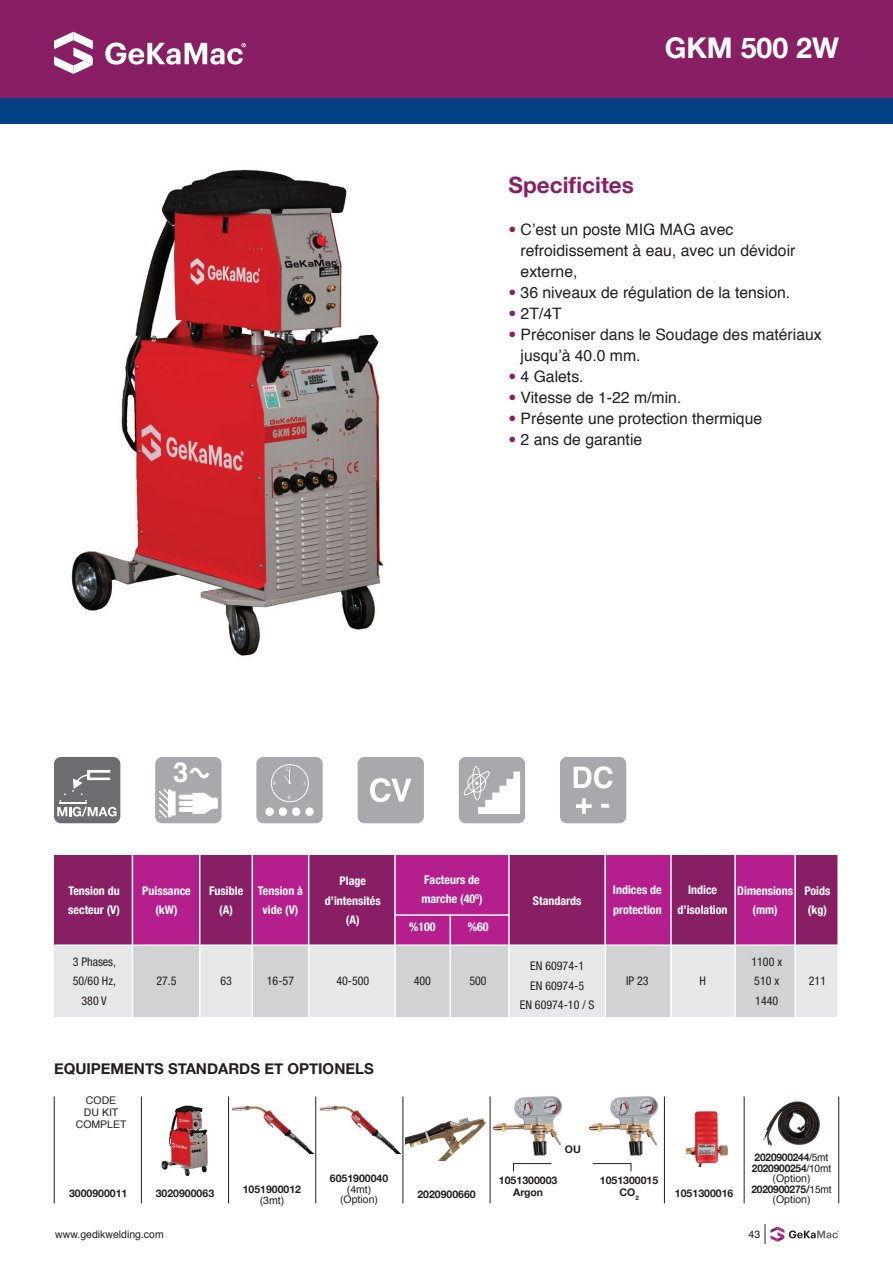
<style>
.page{position:relative;width:893px;height:1263px;background:#fff}
.page>*{position:absolute;margin:0;border:0;box-sizing:border-box;transform-origin:0 0}
.t1{font:700 28.5px "Helvetica Neue";color:#fff}
.t2{font:700 22.5px "Helvetica Neue";color:#881f65}
.t3{font:15.75px/21px "Helvetica";color:#231f20}
.t4{font:700 15px "Helvetica Neue";color:#231f20}
.t5{font:700 condensed 12px/19.5px "Helvetica Neue LT Std";color:#fff;text-align:center}
.t6{font:condensed 12px/19.5px "Helvetica Neue LT Std";color:#231f20}
.t7{font:700 10.5px "Helvetica Neue";color:#231f20}
.t8{font:10.5px/12px "Helvetica";color:#231f20;text-align:center}
.t9{font:700 10.5px "Helvetica Neue";letter-spacing:-.02em;color:#231f20}
.t10{font:6px "Minion Pro";color:#fff}
.s1{font-family:"Helvetica Neue LT Std";font-stretch:condensed;color:#881f65}
.s2{font-family:"Helvetica";font-weight:400}
</style>
<div class="page">
<svg style="left:765px;top:1224px;width:74px;height:20px"></svg>
<div style="left:0;top:0;width:893px;height:98px;background:#881f65"></div>
<div style="left:0;top:98px;width:893px;height:25px;background:#014081"></div>
<svg style="left:54px;top:32px;width:39px;height:42px"></svg>
<svg style="left:105px;top:42px;width:141px;height:23px"></svg>
<div style="left:55px;top:945px;width:783px;height:72px;background:#e6e7e9"></div>
<div style="left:252px;top:945px;width:57px;height:72px;background:#d1d2d4"></div>
<div style="left:132px;top:945px;width:67px;height:72px;background:#d1d2d4"></div>
<div style="left:395px;top:945px;width:114px;height:72px;background:#d1d2d4"></div>
<div style="left:605px;top:945px;width:66px;height:72px;background:#d1d2d4"></div>
<div style="left:735px;top:945px;width:60px;height:72px;background:#d1d2d4"></div>
<div style="left:55px;top:855px;width:783px;height:90px;background:#881f65"></div>
<div style="left:253px;top:855px;width:56px;height:90px;background:#b41e8d"></div>
<div style="left:132px;top:855px;width:67px;height:90px;background:#b41e8d"></div>
<div style="left:395px;top:855px;width:114px;height:90px;background:#b41e8d"></div>
<div style="left:605px;top:855px;width:66px;height:90px;background:#b41e8d"></div>
<div style="left:735px;top:855px;width:60px;height:90px;background:#b41e8d"></div>
<hr style="left:54px;top:944px;width:784px;height:2px;background:#fff">
<hr style="left:132px;top:854px;width:1px;height:164px;background:#fff">
<hr style="left:199px;top:854px;width:1px;height:164px;background:#fff">
<hr style="left:252px;top:854px;width:1px;height:164px;background:#fff">
<hr style="left:308px;top:854px;width:1px;height:164px;background:#fff">
<hr style="left:394px;top:854px;width:2px;height:164px;background:#fff">
<hr style="left:508px;top:854px;width:2px;height:164px;background:#fff">
<hr style="left:449px;top:915px;width:2px;height:103px;background:#fff">
<hr style="left:395px;top:914px;width:114px;height:2px;background:#fff">
<hr style="left:604px;top:854px;width:2px;height:164px;background:#fff">
<hr style="left:670px;top:854px;width:2px;height:164px;background:#fff">
<hr style="left:734px;top:854px;width:2px;height:164px;background:#fff">
<hr style="left:794px;top:854px;width:2px;height:164px;background:#fff">
<hr style="left:837px;top:854px;width:2px;height:164px;background:#fff">
<img style="left:71px;top:169px;width:312px;height:487px">
<div style="left:54px;top:757px;width:66px;height:66px;background:#6c6d70;border-radius:7px"></div>
<svg style="left:57px;top:770px;width:60px;height:46px"></svg>
<div style="left:358px;top:757px;width:66px;height:66px;background:#a8a9ad;border-radius:7px"></div>
<svg style="left:370px;top:778px;width:41px;height:24px"></svg>
<div style="left:459px;top:757px;width:66px;height:66px;background:#a8a9ad;border-radius:7px"></div>
<svg style="left:463px;top:769px;width:57px;height:45px"></svg>
<div style="left:472px;top:766px;width:9px;height:34px;border:1px solid #fff;border-radius:50%"></div>
<div style="left:256px;top:757px;width:67px;height:66px;background:#a8a9ad;border-radius:7px"></div>
<div style="left:265px;top:807px;width:9px;height:9px;background:#fff;border-radius:50%"></div>
<div style="left:279px;top:807px;width:8px;height:9px;background:#fff;border-radius:50%"></div>
<div style="left:292px;top:807px;width:8px;height:9px;background:#fff;border-radius:50%"></div>
<div style="left:305px;top:807px;width:9px;height:9px;background:#fff;border-radius:50%"></div>
<div style="left:271px;top:764px;width:38px;height:38px;border:1px solid #fff;border-radius:50%"></div>
<svg style="left:284px;top:771px;width:7px;height:13px"></svg>
<div style="left:560px;top:757px;width:66px;height:66px;background:#a8a9ad;border-radius:7px"></div>
<svg style="left:574px;top:766px;width:39px;height:22px"></svg>
<svg style="left:576px;top:798px;width:33px;height:16px"></svg>
<div style="left:155px;top:757px;width:67px;height:66px;background:#a8a9ad;border-radius:7px"></div>
<svg style="left:159px;top:789px;width:59px;height:29px"></svg>
<svg style="left:174px;top:762px;width:35px;height:20px"></svg>
<img style="left:161px;top:1105px;width:47px;height:71px">
<hr style="left:54px;top:1096px;width:1px;height:107px;background:#231f20">
<hr style="left:141px;top:1096px;width:1px;height:107px;background:#231f20">
<hr style="left:228px;top:1096px;width:1px;height:107px;background:#231f20">
<hr style="left:315px;top:1096px;width:1px;height:107px;background:#231f20">
<hr style="left:403px;top:1096px;width:1px;height:107px;background:#231f20">
<hr style="left:490px;top:1096px;width:1px;height:107px;background:#231f20">
<hr style="left:664px;top:1096px;width:1px;height:107px;background:#231f20">
<hr style="left:744px;top:1096px;width:1px;height:107px;background:#231f20">
<hr style="left:838px;top:1096px;width:1px;height:107px;background:#231f20">
<img style="left:685px;top:1111px;width:43px;height:55px">
<img style="left:406px;top:1117px;width:80px;height:44px">
<img style="left:493px;top:1096px;width:70px;height:60px">
<img style="left:588px;top:1096px;width:71px;height:60px">
<img style="left:231px;top:1105px;width:82px;height:49px">
<img style="left:319px;top:1105px;width:82px;height:49px">
<hr style="left:513px;top:1163px;width:38px;height:1px;background:#231f20">
<hr style="left:593px;top:1163px;width:38px;height:1px;background:#231f20">
<img style="left:762px;top:1101px;width:58px;height:45px">
<p class="t1" style="left:665px;top:25px;width:176px">GKM 500 2W</p>
<p class="t2" style="left:509px;top:168px;width:127px">Specificites</p>
<p class="t3" style="left:521px;top:220px;width:276px;text-indent:-12px"><span class="s1">•</span> C’est un poste MIG MAG avec refroidissement à eau, avec un dévidoir externe,</p>
<p class="t3" style="left:509px;top:283px;width:283px"><span class="s1">•</span> 36 niveaux de régulation de la tension.</p>
<p class="t3" style="left:509px;top:304px;width:55px"><span class="s1">•</span> 2T/4T</p>
<p class="t3" style="left:521px;top:325px;width:303px;text-indent:-12px"><span class="s1">•</span> Préconiser dans le Soudage des matériaux jusqu’à 40.0 mm.</p>
<p class="t3" style="left:509px;top:367px;width:77px"><span class="s1">•</span> 4 Galets.</p>
<p class="t3" style="left:509px;top:388px;width:174px"><span class="s1">•</span> Vitesse de 1-22 m/min.</p>
<p class="t3" style="left:509px;top:409px;width:255px"><span class="s1">•</span> Présente une protection thermique</p>
<p class="t3" style="left:509px;top:430px;width:135px"><span class="s1">•</span> 2 ans de garantie</p>
<p class="t10" style="left:285px;top:764px;width:7px">12</p>
<p class="t10" style="left:273px;top:779px;width:4px">9</p>
<p class="t10" style="left:303px;top:779px;width:4px">3</p>
<p class="t10" style="left:288px;top:793px;width:4px">6</p>
<p class="t5" style="left:68px;top:880px;width:53px;text-align:left">Tension du secteur (V)</p>
<p class="t5" style="left:209px;top:880px;width:36px">Fusible (A)</p>
<p class="t5" style="left:258px;top:880px;width:47px">Tension à vide (V)</p>
<p class="t5" style="left:325px;top:871px;width:57px">Plage d’intensités (A)</p>
<p class="t5" style="left:421px;top:869px;width:63px;text-align:left">Facteurs de marche (40<sup>O</sup>)</p>
<p class="t5" style="left:142px;top:880px;width:50px">Puissance (kW)</p>
<p class="t5" style="left:409px;top:916px;width:28px">%100</p>
<p class="t5" style="left:468px;top:916px;width:22px">%60</p>
<p class="t5" style="left:533px;top:890px;width:50px">Standards</p>
<p class="t5" style="left:613px;top:880px;width:50px;text-align:left">Indices de protection</p>
<p class="t5" style="left:678px;top:880px;width:51px">Indice d’isolation</p>
<p class="t5" style="left:737px;top:880px;width:57px">Dimensions (mm)</p>
<p class="t5" style="left:804px;top:880px;width:27px;text-align:left">Poids (kg)</p>
<p class="t6" style="left:73px;top:952px;width:45px">3 Phases,</p>
<p class="t6" style="left:73px;top:971px;width:45px">50/60 Hz,</p>
<p class="t6" style="left:81px;top:991px;width:27px">380 V</p>
<p class="t6" style="left:530px;top:956px;width:55px">EN 60974-1</p>
<p class="t6" style="left:530px;top:976px;width:55px">EN 60974-5</p>
<p class="t6" style="left:520px;top:995px;width:76px">EN 60974-10 / S</p>
<p class="t6" style="left:156px;top:970px;width:22px">27.5</p>
<p class="t6" style="left:220px;top:971px;width:13px">63</p>
<p class="t6" style="left:267px;top:970px;width:29px">16-57</p>
<p class="t6" style="left:336px;top:971px;width:35px">40-500</p>
<p class="t6" style="left:414px;top:971px;width:19px">400</p>
<p class="t6" style="left:469px;top:971px;width:19px">500</p>
<p class="t6" style="left:626px;top:971px;width:24px">IP 23</p>
<p class="t6" style="left:699px;top:971px;width:8px">H</p>
<p class="t6" style="left:751px;top:952px;width:32px">1100 x<br>510 x</p>
<p class="t6" style="left:755px;top:991px;width:25px">1440</p>
<p class="t6" style="left:809px;top:971px;width:19px">211</p>
<p class="t4" style="left:54px;top:1057px;width:321px">EQUIPEMENTS STANDARDS ET OPTIONELS</p>
<p class="t8" style="left:76px;top:1095px;width:52px">CODE<br>DU KIT<br>COMPLET</p>
<p class="t7" style="left:69px;top:1185px;width:60px">3000900011</p>
<p class="t7" style="left:156px;top:1185px;width:60px">3020900063</p>
<p class="t7" style="left:243px;top:1181px;width:60px">1051900012</p>
<p class="t8" style="left:260px;top:1194px;width:26px">(3mt)</p>
<p class="t7" style="left:330px;top:1170px;width:60px">6051900040</p>
<p class="t8" style="left:347px;top:1183px;width:26px">(4mt)</p>
<p class="t8" style="left:340px;top:1194px;width:39px">(Option)</p>
<p class="t7" style="left:565px;top:1141px;width:17px">OU</p>
<p class="t7" style="left:499px;top:1172px;width:60px">1051300003</p>
<p class="t7" style="left:513px;top:1184px;width:32px">Argon</p>
<p class="t7" style="left:600px;top:1172px;width:60px">1051300015</p>
<p class="t7" style="left:417px;top:1185px;width:60px">2020900660</p>
<p class="t7" style="left:619px;top:1184px;width:21px">CO<sub>2</sub></p>
<p class="t7" style="left:675px;top:1185px;width:60px">1051300016</p>
<p class="t9" style="left:755px;top:1149px;width:75px">2020900244<span class="s2">/5mt</span></p>
<p class="t9" style="left:752px;top:1160px;width:81px">2020900254<span class="s2">/10mt</span></p>
<p class="t8" style="left:773px;top:1173px;width:39px">(Option)</p>
<p class="t9" style="left:751px;top:1181px;width:82px">2020900275/<span class="s2">15mt</span></p>
<p class="t8" style="left:773px;top:1194px;width:39px">(Option)</p>
<p class="t8" style="left:55px;top:1229px;width:110px">www.gedikwelding.com</p>
<p class="t8" style="left:749px;top:1229px;width:13px">43</p>
</div>
